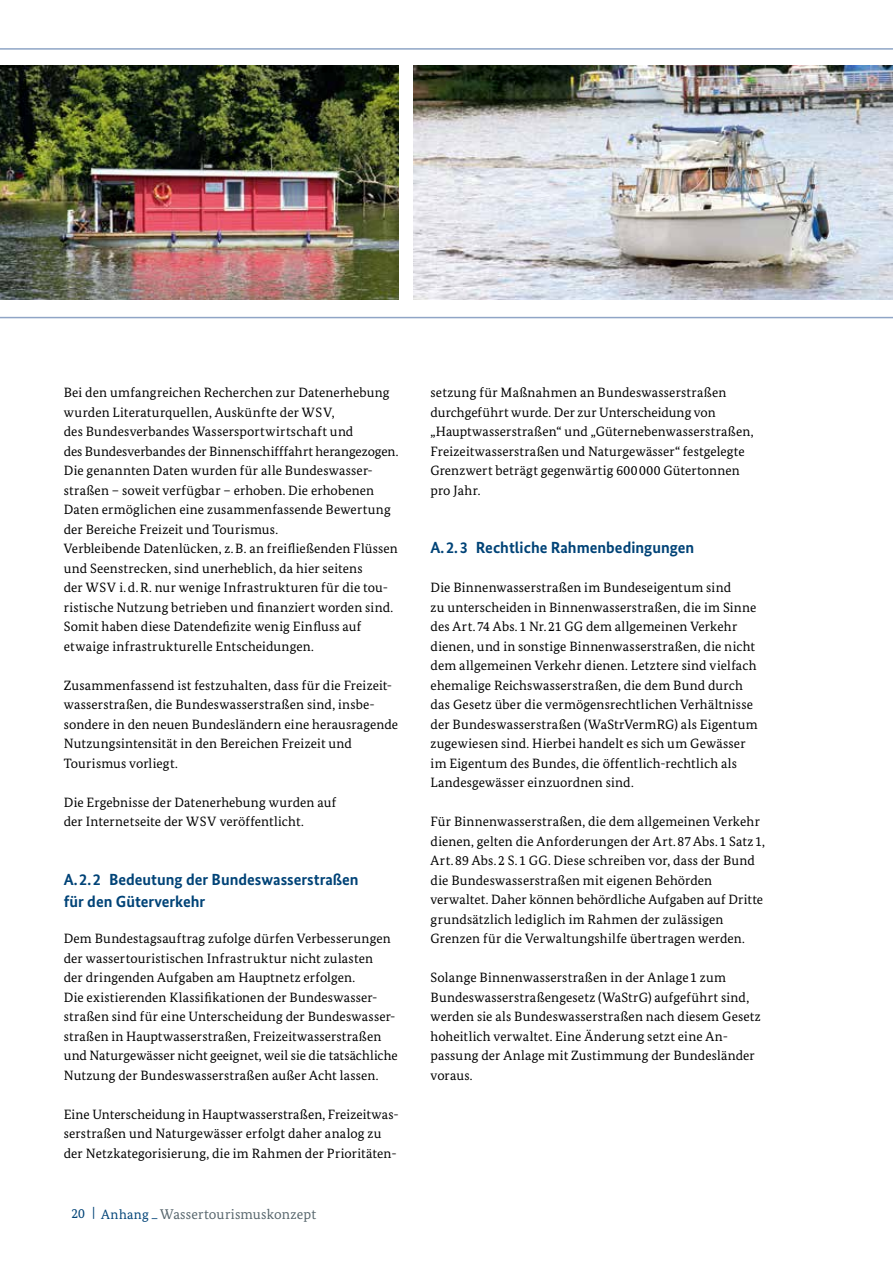
<style>
.page{position:relative;width:893px;height:1263px;background:#fff}
.page>*{position:absolute;margin:0;border:0;box-sizing:border-box;transform-origin:0 0}
.t1{font:700 16.2px/22.5px "Bundes Sans";color:#004377}
.t2{font:14.1px "Bundes Serif";letter-spacing:.01em;color:#57666d}
.t3{font:13.5px/19.5px "Bundes Serif";letter-spacing:.01em;color:#000}
.s1{font-size:13.5px;color:#004377}
</style>
<div class="page">
<img style="left:0;top:66px;width:399px;height:234px">
<img style="left:414px;top:66px;width:479px;height:234px">
<hr style="left:0;top:48px;width:893px;height:2px;background:#8fa5c6">
<hr style="left:0;top:317px;width:893px;height:1px;background:#8fa5c6">
<p class="t3" style="left:64px;top:383px;width:336px">Bei den umfangreichen Recherchen zur Datenerhebung wurden Literaturquellen, Auskünfte der WSV,<br>des Bundesverbandes Wassersportwirtschaft und<br>des Bundesverbandes der Binnenschifffahrt herangezogen.<br>Die genannten Daten wurden für alle Bundeswasser&shy;straßen – soweit verfügbar – erhoben. Die erhobenen Daten ermöglichen eine zusammenfassende Bewertung der Bereiche Freizeit und Tourismus.<br>Verbleibende Datenlücken, z.B. an freifließenden Flüssen und Seenstrecken, sind unerheblich, da hier seitens<br>der WSV i.d.R. nur wenige Infrastrukturen für die tou&shy;ristische Nutzung betrieben und finanziert worden sind.<br>Somit haben diese Datendefizite wenig Einfluss auf etwaige infrastrukturelle Entscheidungen.</p>
<p class="t3" style="left:64px;top:675px;width:336px">Zusammenfassend ist festzuhalten, dass für die Freizeit&shy;wasserstraßen, die Bundeswasserstraßen sind, insbe&shy;sondere in den neuen Bundesländern eine herausragende Nutzungsintensität in den Bereichen Freizeit und Tourismus vorliegt.</p>
<p class="t3" style="left:64px;top:792px;width:274px">Die Ergebnisse der Datenerhebung wurden auf der Internetseite der WSV veröffentlicht.</p>
<p class="t1" style="left:64px;top:868px;width:296px">A.2.2 Bedeutung der Bundeswasserstraßen für den Güterverkehr</p>
<p class="t3" style="left:64px;top:929px;width:335px">Dem Bundestagsauftrag zufolge dürfen Verbesserungen der wassertouristischen Infrastruktur nicht zulasten<br>der dringenden Aufgaben am Hauptnetz erfolgen.<br>Die existierenden Klassifikationen der Bundeswasser&shy;straßen sind für eine Unterscheidung der Bundeswasser&shy;straßen in Hauptwasserstraßen, Freizeitwasserstraßen und Naturgewässer nicht geeignet, weil sie die tatsächliche Nutzung der Bundeswasserstraßen außer Acht lassen.</p>
<p class="t3" style="left:64px;top:1104px;width:336px">Eine Unterscheidung in Hauptwasserstraßen, Freizeitwas&shy;serstraßen und Naturgewässer erfolgt daher analog zu der Netzkategorisierung, die im Rahmen der Prioritäten-</p>
<p class="t2" style="left:71px;top:1205px;width:246px"><span class="s1">20 | Anhang _</span> Wassertourismuskonzept</p>
<p class="t3" style="left:431px;top:382px;width:325px">setzung für Maßnahmen an Bundeswasserstraßen durchgeführt wurde. Der zur Unterscheidung von „Hauptwasserstraßen“ und „Güternebenwasserstraßen, Freizeitwasserstraßen und Naturgewässer“ festgelegte Grenzwert beträgt gegenwärtig 600000 Gütertonnen pro Jahr.</p>
<p class="t1" style="left:431px;top:536px;width:265px">A.2.3 Rechtliche Rahmenbedingungen</p>
<p class="t3" style="left:431px;top:578px;width:329px">Die Binnenwasserstraßen im Bundeseigentum sind<br>zu unterscheiden in Binnenwasserstraßen, die im Sinne des Art. 74 Abs.1 Nr. 21 GG dem allgemeinen Verkehr dienen, und in sonstige Binnenwasserstraßen, die nicht dem allgemeinen Verkehr dienen. Letztere sind vielfach ehemalige Reichswasserstraßen, die dem Bund durch das Gesetz über die vermögensrechtlichen Verhältnisse der Bundeswasserstraßen (WaStrVermRG) als Eigentum zugewiesen sind. Hierbei handelt es sich um Gewässer im Eigentum des Bundes, die öffentlich-rechtlich als Landesgewässer einzuordnen sind.</p>
<p class="t3" style="left:431px;top:811px;width:336px">Für Binnenwasserstraßen, die dem allgemeinen Verkehr dienen, gelten die Anforderungen der Art. 87 Abs.1 Satz 1, Art.89 Abs.2 S.1 GG. Diese schreiben vor, dass der Bund die Bundeswasserstraßen mit eigenen Behörden verwaltet. Daher können behördliche Aufgaben auf Dritte grundsätzlich lediglich im Rahmen der zulässigen Grenzen für die Verwaltungshilfe übertragen werden.</p>
<p class="t3" style="left:431px;top:967px;width:332px">Solange Binnenwasserstraßen in der Anlage1 zum Bundeswasserstraßengesetz (WaStrG) aufgeführt sind, werden sie als Bundeswasserstraßen nach diesem Gesetz hoheitlich verwaltet. Eine Änderung setzt eine An&shy;passung der Anlage mit Zustimmung der Bundesländer voraus.</p>
</div>
